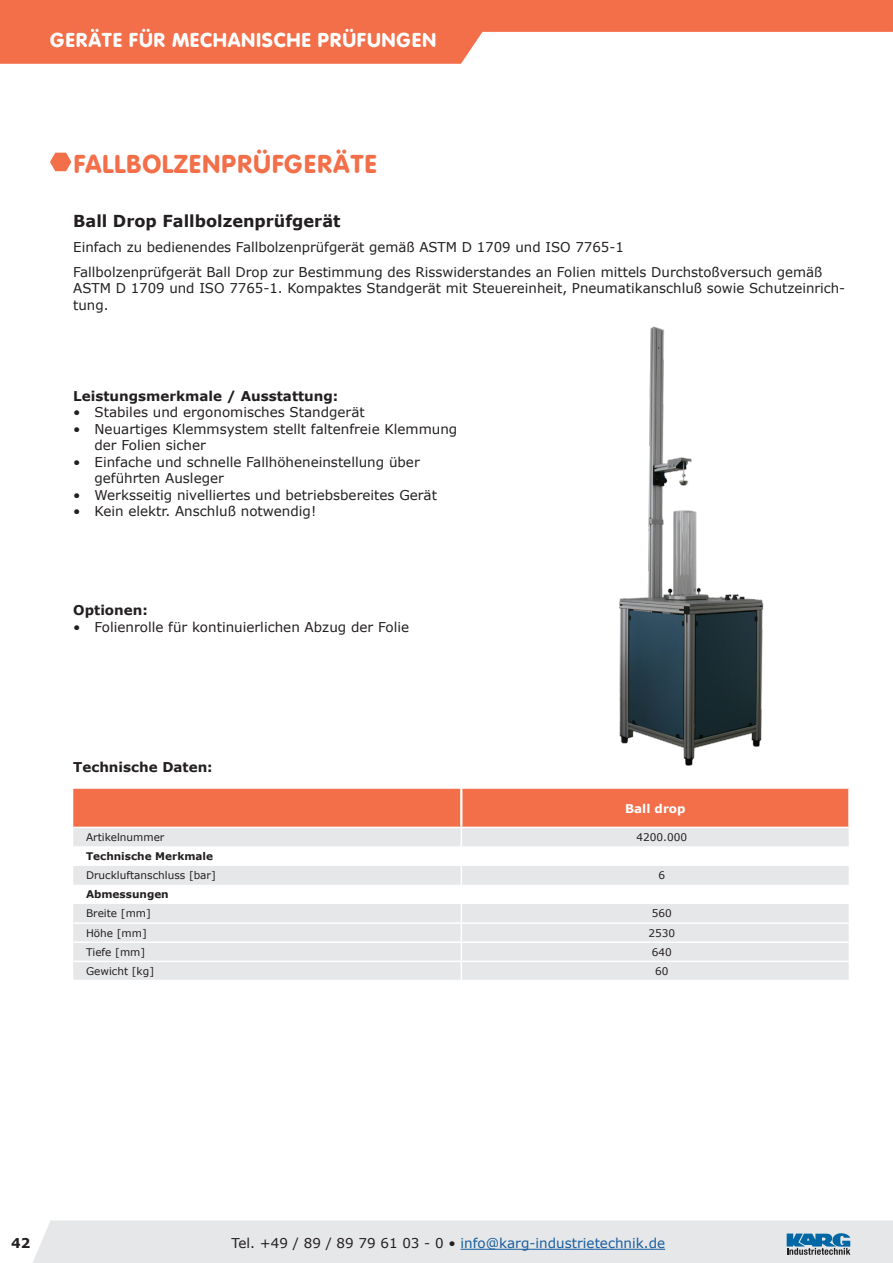
<style>
.page{position:relative;width:893px;height:1263px;background:#fff}
.page>*{position:absolute;margin:0;border:0;box-sizing:border-box;transform-origin:0 0}
._03_Produktheadline{font:27px "VAG Round";color:#f36f4a}
.t1{font:21px "VAG Round";color:#fff}
._03_Unterüberschrift{font:700 16.5px "Verdana";color:#231f20}
._03_Fließtext{font:13.5px/16.5px "Verdana";color:#231f20}
._03_Eigenschaften{font:700 13.5px "Verdana";color:#231f20}
.t2{font:13.5px "Verdana";color:#175d9e}
._03_Tabellenhead{font:700 12px "Verdana";color:#fff}
._03_Tabelleninhalt{font:10.5px "Verdana";color:#231f20}
._03_Tabellenrubrik{font:700 10.5px "Verdana";color:#231f20}
.s1{color:#231f20}
</style>
<div class="page">
<svg style="left:50px;top:153px;width:21px;height:18px"></svg>
<svg style="left:0;top:0;width:893px;height:64px;fill:#f36f4a"></svg>
<svg style="left:33px;top:1220px;width:860px;height:43px;background:#e0e3e6"></svg>
<hr style="left:460px;top:1249px;width:205px;height:1px;background:#175d9e">
<img style="left:598px;top:326px;width:188px;height:463px">
<svg style="left:73px;top:789px;width:777px;height:191px"></svg>
<h2 class="t1" style="left:50px;top:28px;width:388px">GERÄTE FÜR MECHANISCHE PRÜFUNGEN</h2>
<p class="_03_Produktheadline" style="left:73px;top:149px;width:306px">FALLBOLZENPRÜFGERÄTE</p>
<p class="_03_Unterüberschrift" style="left:73px;top:210px;width:269px">Ball Drop Fallbolzenprüfgerät</p>
<p class="_03_Fließtext" style="left:73px;top:239px;width:552px">Einfach zu bedienendes Fallbolzenprüfgerät gemäß ASTM D 1709 und ISO 7765-1</p>
<p class="_03_Fließtext" style="left:73px;top:264px;width:773px">Fallbolzenprüfgerät Ball Drop zur Bestimmung des Risswiderstandes an Folien mittels Durchstoßversuch gemäß<br>ASTM D 1709 und ISO 7765-1. Kompaktes Standgerät mit Steuereinheit, Pneumatikanschluß sowie Schutzeinrich&shy;tung.</p>
<p class="_03_Eigenschaften" style="left:73px;top:386px;width:267px">Leistungsmerkmale / Ausstattung:</p>
<p class="_03_Fließtext" style="left:73px;top:404px;width:293px">• Stabiles und ergonomisches Standgerät</p>
<p class="_03_Fließtext" style="left:95px;top:420px;width:364px;text-indent:-21px">• Neuartiges Klemmsystem stellt faltenfreie Klemmung der Folien sicher</p>
<p class="_03_Fließtext" style="left:95px;top:453px;width:327px;text-indent:-21px">• Einfache und schnelle Fallhöheneinstellung über geführten Ausleger</p>
<p class="_03_Fließtext" style="left:73px;top:486px;width:365px">• Werksseitig nivelliertes und betriebsbereites Gerät</p>
<p class="_03_Fließtext" style="left:73px;top:503px;width:245px">• Kein elektr. Anschluß notwendig!</p>
<p class="_03_Eigenschaften" style="left:73px;top:601px;width:76px">Optionen:</p>
<p class="_03_Fließtext" style="left:73px;top:618px;width:337px">• Folienrolle für kontinuierlichen Abzug der Folie</p>
<p class="_03_Eigenschaften" style="left:73px;top:757px;width:141px">Technische Daten:</p>
<p class="_03_Tabellenhead" style="left:625px;top:800px;width:62px">Ball drop</p>
<p class="_03_Tabelleninhalt" style="left:86px;top:830px;width:80px">Artikelnummer</p>
<p class="_03_Tabelleninhalt" style="left:636px;top:830px;width:52px">4200.000</p>
<p class="_03_Tabellenrubrik" style="left:86px;top:849px;width:129px">Technische Merkmale</p>
<p class="_03_Tabelleninhalt" style="left:86px;top:868px;width:131px">Druckluftanschluss [bar]</p>
<p class="_03_Tabelleninhalt" style="left:658px;top:868px;width:8px">6</p>
<p class="_03_Tabellenrubrik" style="left:86px;top:887px;width:84px">Abmessungen</p>
<p class="_03_Tabelleninhalt" style="left:86px;top:906px;width:66px">Breite [mm]</p>
<p class="_03_Tabelleninhalt" style="left:652px;top:906px;width:22px">560</p>
<p class="_03_Tabelleninhalt" style="left:86px;top:926px;width:62px">Höhe [mm]</p>
<p class="_03_Tabelleninhalt" style="left:648px;top:926px;width:28px">2530</p>
<p class="_03_Tabelleninhalt" style="left:86px;top:945px;width:61px">Tiefe [mm]</p>
<p class="_03_Tabelleninhalt" style="left:652px;top:945px;width:22px">640</p>
<p class="_03_Tabelleninhalt" style="left:86px;top:964px;width:70px">Gewicht [kg]</p>
<p class="_03_Tabelleninhalt" style="left:655px;top:964px;width:15px">60</p>
<p class="_03_Eigenschaften" style="left:11px;top:1233px;width:21px">42</p>
<p class="t2" style="left:232px;top:1234px;width:435px"><span class="s1">Tel. +49 / 89 / 89 79 61 03 - 0 •</span> info@karg-industrietechnik.de</p>
</div>
